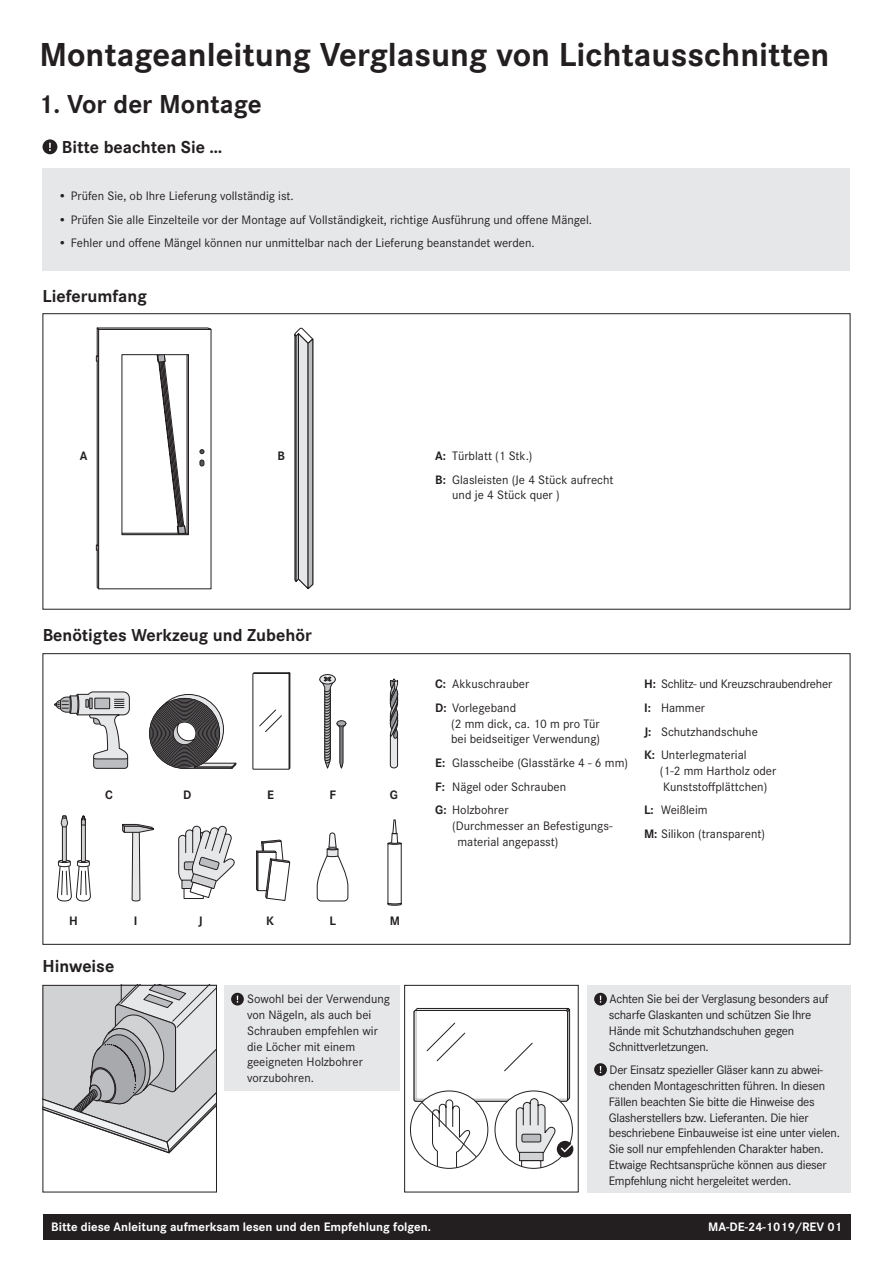
<style>
.page{position:relative;width:893px;height:1263px;background:#fff}
.page>*{position:absolute;margin:0;border:0;box-sizing:border-box;transform-origin:0 0}
.t1{font:700 34.5px "Corporate S";color:#231f20}
.t2{font:700 27px "Corporate S";color:#231f20}
.t3{font:700 18px "Corporate S";color:#231f20}
.t4{font:12.75px/15.8px "Corporate S";letter-spacing:-.005em;color:#231f20}
.t5{font:700 12.75px "Corporate S";color:#fff}
.t6{font:700 12.75px "Corporate S";color:#231f20}
.s1{font-weight:700}
</style>
<div class="page">
<div style="left:43px;top:1214px;width:807px;height:26px;background:#231f20"></div>
<svg style="left:54px;top:691px;width:76px;height:78px"></svg>
<svg style="left:57px;top:815px;width:34px;height:86px"></svg>
<svg style="left:45px;top:987px;width:170px;height:167px"></svg>
<div style="left:43px;top:985px;width:174px;height:207px;border:1px solid #231f20"></div>
<svg style="left:414px;top:1008px;width:159px;height:160px"></svg>
<div style="left:404px;top:985px;width:175px;height:207px;border:1px solid #231f20"></div>
<div style="left:43px;top:169px;width:807px;height:102px;background:#e6e7e9"></div>
<div style="left:224px;top:985px;width:176px;height:105px;background:#e6e7e9"></div>
<div style="left:587px;top:985px;width:263px;height:207px;background:#e6e7e9"></div>
<div style="left:43px;top:139px;width:14px;height:15px;background:#231f20;border-radius:50%"></div>
<svg style="left:49px;top:143px;width:2px;height:8px"></svg>
<svg style="left:96px;top:327px;width:116px;height:262px"></svg>
<svg style="left:122px;top:823px;width:32px;height:78px"></svg>
<svg style="left:388px;top:819px;width:14px;height:87px"></svg>
<svg style="left:256px;top:840px;width:35px;height:61px"></svg>
<svg style="left:317px;top:832px;width:31px;height:69px"></svg>
<div style="left:184px;top:888px;width:20px;height:11px;border:1px solid #231f20"></div>
<svg style="left:178px;top:825px;width:57px;height:73px"></svg>
<svg style="left:149px;top:694px;width:88px;height:75px"></svg>
<div style="left:152px;top:701px;width:65px;height:65px;border:1px solid #231f20;border-radius:50%"></div>
<div style="left:153px;top:702px;width:63px;height:62px;border:1px solid #231f20;border-radius:50%"></div>
<div style="left:155px;top:703px;width:59px;height:60px;border:1px solid #231f20;border-radius:50%"></div>
<div style="left:156px;top:705px;width:57px;height:57px;border:1px solid #231f20;border-radius:50%"></div>
<div style="left:157px;top:706px;width:55px;height:55px;border:1px solid #231f20;border-radius:50%"></div>
<div style="left:159px;top:707px;width:52px;height:52px;border:1px solid #231f20;border-radius:50%"></div>
<div style="left:160px;top:709px;width:49px;height:49px;border:1px solid #231f20;border-radius:50%"></div>
<div style="left:161px;top:710px;width:47px;height:47px;border:1px solid #231f20;border-radius:50%"></div>
<div style="left:163px;top:711px;width:44px;height:44px;border:1px solid #231f20;border-radius:50%"></div>
<div style="left:164px;top:713px;width:41px;height:41px;border:1px solid #231f20;border-radius:50%"></div>
<div style="left:165px;top:714px;width:39px;height:39px;border:1px solid #231f20;border-radius:50%"></div>
<div style="left:167px;top:715px;width:36px;height:36px;border:1px solid #231f20;border-radius:50%"></div>
<div style="left:168px;top:717px;width:33px;height:33px;border:1px solid #231f20;border-radius:50%"></div>
<div style="left:169px;top:718px;width:31px;height:31px;border:1px solid #231f20;border-radius:50%"></div>
<div style="left:170px;top:719px;width:29px;height:28px;border:1px solid #231f20;border-radius:50%"></div>
<div style="left:172px;top:721px;width:25px;height:25px;border:1px solid #231f20;border-radius:50%"></div>
<svg style="left:253px;top:672px;width:37px;height:97px"></svg>
<div style="left:320px;top:674px;width:15px;height:10px;border:1px solid #231f20;border-radius:50%"></div>
<svg style="left:319px;top:676px;width:27px;height:92px"></svg>
<div style="left:337px;top:721px;width:9px;height:5px;background:#a8a9ad;border-radius:50%"></div>
<div style="left:337px;top:720px;width:9px;height:6px;border:1px solid #231f20;border-radius:50%"></div>
<svg style="left:231px;top:993px;width:13px;height:12px"></svg>
<svg style="left:594px;top:993px;width:13px;height:12px"></svg>
<svg style="left:594px;top:1063px;width:13px;height:13px"></svg>
<svg style="left:294px;top:327px;width:19px;height:262px;background:#a9a9aa"></svg>
<svg style="left:390px;top:678px;width:8px;height:90px"></svg>
<h1 class="t1" style="left:39px;top:30px;width:792px">Montageanleitung Verglasung von Lichtausschnitten</h1>
<h2 class="t2" style="left:38px;top:86px;width:225px">1. Vor der Montage</h2>
<h3 class="t3" style="left:62px;top:134px;width:162px">Bitte beachten Sie …</h3>
<p class="t4" style="left:58px;top:187px;width:237px">• Prüfen Sie, ob Ihre Lieferung vollständig ist.</p>
<p class="t4" style="left:58px;top:211px;width:536px">• Prüfen Sie alle Einzelteile vor der Montage auf Vollständigkeit, richtige Ausführung und offene Mängel.</p>
<p class="t4" style="left:58px;top:235px;width:478px">• Fehler und offene Mängel können nur unmittelbar nach der Lieferung beanstandet werden.</p>
<h3 class="t3" style="left:43px;top:284px;width:106px">Lieferumfang</h3>
<p class="t6" style="left:80px;top:447px;width:9px">A</p>
<p class="t6" style="left:277px;top:447px;width:9px">B</p>
<p class="t4" style="left:435px;top:443px;width:180px;line-height:23.7px"><span class="s1">A:</span> Türblatt (1 Stk.)<br><span class="s1">B:</span> Glasleisten (Je 4 Stück aufrecht</p>
<p class="t4" style="left:452px;top:487px;width:109px">und je 4 Stück quer )</p>
<h3 class="t3" style="left:43px;top:623px;width:271px">Benötigtes Werkzeug und Zubehör</h3>
<p class="t6" style="left:105px;top:785px;width:9px">C</p>
<p class="t6" style="left:183px;top:785px;width:10px">D</p>
<p class="t6" style="left:267px;top:785px;width:8px">E</p>
<p class="t6" style="left:330px;top:785px;width:8px">F</p>
<p class="t6" style="left:390px;top:785px;width:10px">G</p>
<p class="t4" style="left:435px;top:672px;width:96px;line-height:23.7px"><span class="s1">C:</span> Akkuschrauber<br><span class="s1">D:</span> Vorlegeband</p>
<p class="t4" style="left:451px;top:715px;width:150px">(2 mm dick, ca. 10 m pro Tür bei beidseitiger Verwendung)</p>
<p class="t4" style="left:435px;top:750px;width:194px;line-height:23.7px"><span class="s1">E:</span> Glasscheibe (Glasstärke 4 - 6 mm)<br><span class="s1">F:</span> Nägel oder Schrauben<br><span class="s1">G:</span> Holzbohrer</p>
<p class="t4" style="left:457px;top:817px;width:157px;text-indent:-5px">(Durchmesser an Befestigungs&shy;material angepasst)</p>
<p class="t4" style="left:644px;top:672px;width:190px;line-height:23.7px"><span class="s1">H:</span> Schlitz- und Kreuzschraubendreher<br><span class="s1">I:</span> Hammer<br><span class="s1">J:</span> Schutzhandschuhe<br><span class="s1">K:</span> Unterlegmaterial</p>
<p class="t4" style="left:660px;top:762px;width:118px">(1-2 mm Hartholz oder<br>Kunststoffplättchen)</p>
<p class="t4" style="left:644px;top:798px;width:122px;line-height:23.7px"><span class="s1">L:</span> Weißleim<br><span class="s1">M:</span> Silikon (transparent)</p>
<p class="t6" style="left:69px;top:911px;width:10px">H</p>
<p class="t6" style="left:134px;top:911px;width:5px">I</p>
<p class="t6" style="left:199px;top:911px;width:6px">J</p>
<p class="t6" style="left:266px;top:911px;width:9px">K</p>
<p class="t6" style="left:330px;top:911px;width:8px">L</p>
<p class="t6" style="left:390px;top:911px;width:12px">M</p>
<h3 class="t3" style="left:43px;top:953px;width:73px">Hinweise</h3>
<p class="t4" style="left:247px;top:991px;width:144px">Sowohl bei der Verwendung von Nägeln, als auch bei<br>Schrauben empfehlen wir die Löcher mit einem geeigneten Holzbohrer vorzubohren.</p>
<p class="t4" style="left:609px;top:991px;width:221px">Achten Sie bei der Verglasung besonders auf scharfe Glaskanten und schützen Sie Ihre Hände mit Schutzhandschuhen gegen Schnittverletzungen.</p>
<p class="t4" style="left:609px;top:1062px;width:233px">Der Einsatz spezieller Gläser kann zu abwei&shy;chenden Montageschritten führen. In diesen Fällen beachten Sie bitte die Hinweise des Glasherstellers bzw. Lieferanten. Die hier beschriebene Einbauweise ist eine unter vielen.<br>Sie soll nur empfehlenden Charakter haben.<br>Etwaige Rechtsansprüche können aus dieser Empfehlung nicht hergeleitet werden.</p>
<p class="t5" style="left:51px;top:1218px;width:381px">Bitte diese Anleitung aufmerksam lesen und den Empfehlung folgen.</p>
<p class="t5" style="left:708px;top:1218px;width:135px">MA-DE-24-1019/REV 01</p>
</div>
